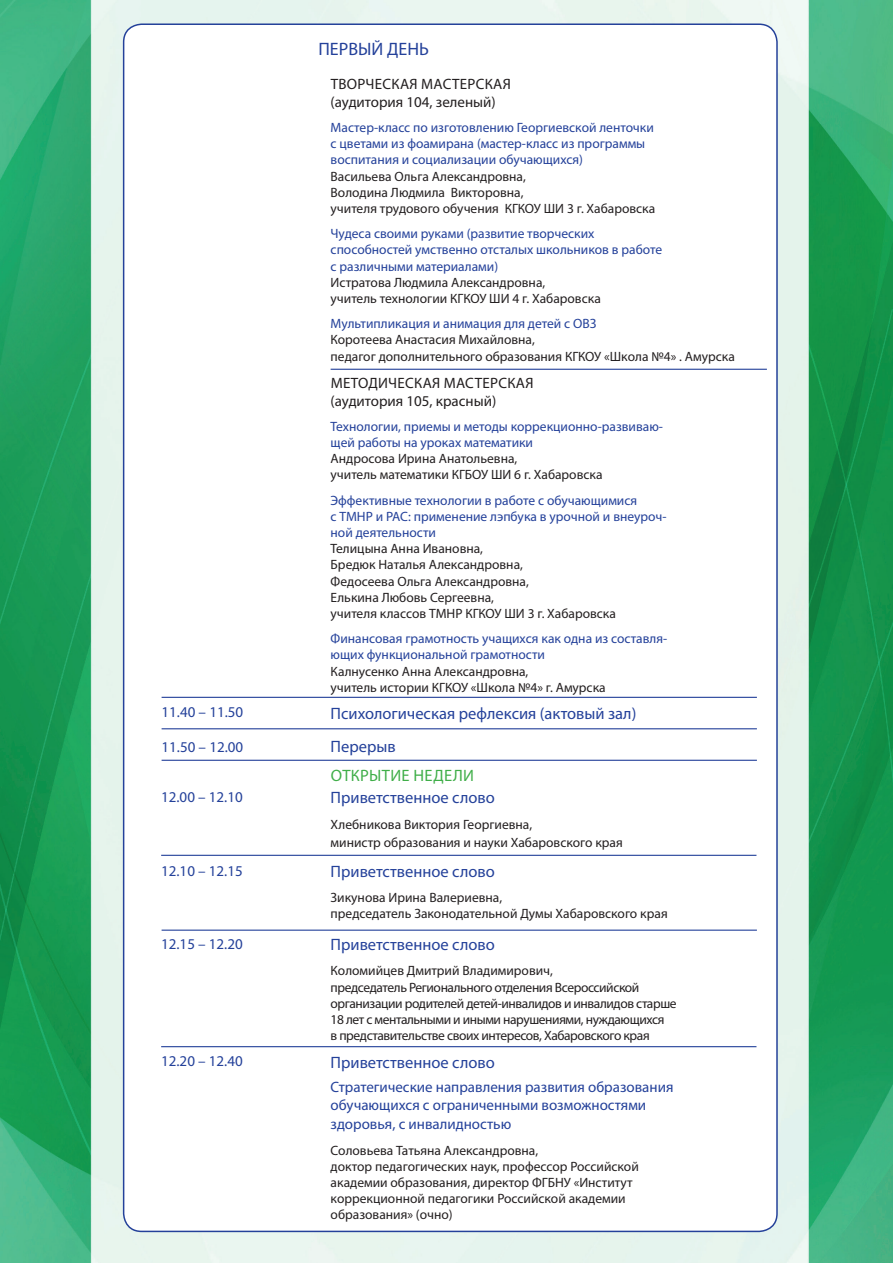
<style>
.page{position:relative;width:893px;height:1263px;background:#fff}
.page>*{position:absolute;margin:0;border:0;box-sizing:border-box;transform-origin:0 0}
.t1{font:18px "Myriad Pro";color:#24419a}
.t2{font:16.5px/33.3px "Myriad Pro";color:#24419a}
.t3{font:16.5px "Myriad Pro";letter-spacing:.02em;color:#40ae49}
.t4{font:15px/18px "Myriad Pro";color:#24419a}
.t5{font:15px/18px "Myriad Pro";letter-spacing:.005em;color:#231f20}
.t6{font:13.5px/16.2px "Myriad Pro";color:#231f20}
.t7{font:13.5px/16.2px "Myriad Pro";color:#24419a}
.t8{font:13.5px/16.2px "Myriad Pro";letter-spacing:-.03em;color:#231f20}
</style>
<div class="page">
<img style="left:0;top:0;width:893px;height:1263px">
<div style="left:124px;top:24px;width:653px;height:1207px;background:#fff;border-radius:18px"></div>
<hr style="left:162px;top:697px;width:595px;height:1px;background:#24419a">
<hr style="left:331px;top:369px;width:436px;height:1px;background:#24419a">
<hr style="left:162px;top:728px;width:595px;height:1px;background:#24419a">
<hr style="left:162px;top:760px;width:595px;height:1px;background:#24419a">
<hr style="left:161px;top:855px;width:595px;height:1px;background:#24419a">
<hr style="left:162px;top:929px;width:595px;height:2px;background:#24419a">
<hr style="left:161px;top:1046px;width:595px;height:1px;background:#24419a">
<p class="t4" style="left:162px;top:703px;width:83px">11.40 – 11.50</p>
<p class="t4" style="left:162px;top:737px;width:83px">11.50 – 12.00</p>
<p class="t4" style="left:161px;top:788px;width:83px">12.00 – 12.10</p>
<p class="t4" style="left:161px;top:861px;width:83px">12.10 – 12.15</p>
<p class="t4" style="left:161px;top:935px;width:83px">12.15 – 12.20</p>
<p class="t4" style="left:161px;top:1052px;width:83px">12.20 – 12.40</p>
<h1 class="t1" style="left:318px;top:38px;width:112px">ПЕРВЫЙ ДЕНЬ</h1>
<p class="t5" style="left:331px;top:75px;width:182px">ТВОРЧЕСКАЯ МАСТЕРСКАЯ (аудитория 104, зеленый)</p>
<p class="t7" style="left:331px;top:119px;width:325px">Мастер-класс по изготовлению Георгиевской ленточки с цветами из фоамирана (мастер-класс из программы воспитания и социализации обучающихся)</p>
<p class="t6" style="left:331px;top:168px;width:326px">Васильева Ольга Александровна,<br>Володина Людмила Викторовна,<br>учителя трудового обучения КГКОУ ШИ 3 г. Хабаровска</p>
<p class="t7" style="left:331px;top:225px;width:333px">Чудеса своими руками (развитие творческих способностей умственно отсталых школьников в работе с различными материалами)</p>
<p class="t6" style="left:331px;top:274px;width:272px">Истратова Людмила Александровна,<br>учитель технологии КГКОУ ШИ 4 г. Хабаровска</p>
<p class="t7" style="left:331px;top:315px;width:267px">Мультипликация и анимация для детей с ОВЗ</p>
<p class="t6" style="left:331px;top:332px;width:406px">Коротеева Анастасия Михайловна,<br>педагог дополнительного образования КГКОУ «Школа №4» . Амурска</p>
<p class="t5" style="left:331px;top:373px;width:204px">МЕТОДИЧЕСКАЯ МАСТЕРСКАЯ (аудитория 105, красный)</p>
<p class="t7" style="left:331px;top:418px;width:334px">Технологии, приемы и методы коррекционно-развиваю&shy;щей работы на уроках математики</p>
<p class="t6" style="left:331px;top:450px;width:273px">Андросова Ирина Анатольевна,<br>учитель математики КГБОУ ШИ 6 г. Хабаровска</p>
<p class="t7" style="left:331px;top:492px;width:337px">Эффективные технологии в работе с обучающимися<br>с ТМНР и РАС: применение лэпбука в урочной и внеуроч&shy;ной деятельности</p>
<p class="t6" style="left:331px;top:540px;width:287px">Телицына Анна Ивановна,<br>Бредюк Наталья Александровна,<br>Федосеева Ольга Александровна,<br>Елькина Любовь Сергеевна,<br>учителя классов ТМНР КГКОУ ШИ 3 г. Хабаровска</p>
<p class="t7" style="left:331px;top:630px;width:338px">Финансовая грамотность учащихся как одна из составля&shy;ющих функциональной грамотности</p>
<p class="t6" style="left:331px;top:663px;width:277px">Калнусенко Анна Александровна,<br>учитель истории КГКОУ «Школа №4» г. Амурска</p>
<p class="t2" style="left:331px;top:696px;width:307px">Психологическая рефлексия (актовый зал)<br>Перерыв</p>
<p class="t3" style="left:331px;top:765px;width:145px">ОТКРЫТИЕ НЕДЕЛИ</p>
<p class="t2" style="left:331px;top:781px;width:166px">Приветственное слово</p>
<p class="t6" style="left:331px;top:815px;width:294px;line-height:18px">Хлебникова Виктория Георгиевна,<br>министр образования и науки Хабаровского края</p>
<p class="t2" style="left:331px;top:854px;width:166px">Приветственное слово</p>
<p class="t6" style="left:331px;top:889px;width:339px">Зикунова Ирина Валериевна,<br>председатель Законодательной Думы Хабаровского края</p>
<p class="t2" style="left:331px;top:928px;width:166px">Приветственное слово</p>
<p class="t8" style="left:331px;top:962px;width:348px">Коломийцев Дмитрий Владимирович,<br>председатель Регионального отделения Всероссийской организации родителей детей-инвалидов и инвалидов старше 18 лет с ментальными и иными нарушениями, нуждающихся<br>в представительстве своих интересов, Хабаровского края</p>
<p class="t2" style="left:331px;top:1045px;width:166px">Приветственное слово</p>
<p class="t4" style="left:331px;top:1077px;width:344px">Стратегические направления развития образования обучающихся с ограниченными возможностями</p>
<p class="t4" style="left:331px;top:1115px;width:182px">здоровья, с инвалидностью</p>
<p class="t6" style="left:331px;top:1142px;width:310px">Соловьева Татьяна Александровна,<br>доктор педагогических наук, профессор Российской академии образования, директор ФГБНУ «Институт коррекционной педагогики Российской академии образования» (очно)</p>
</div>
